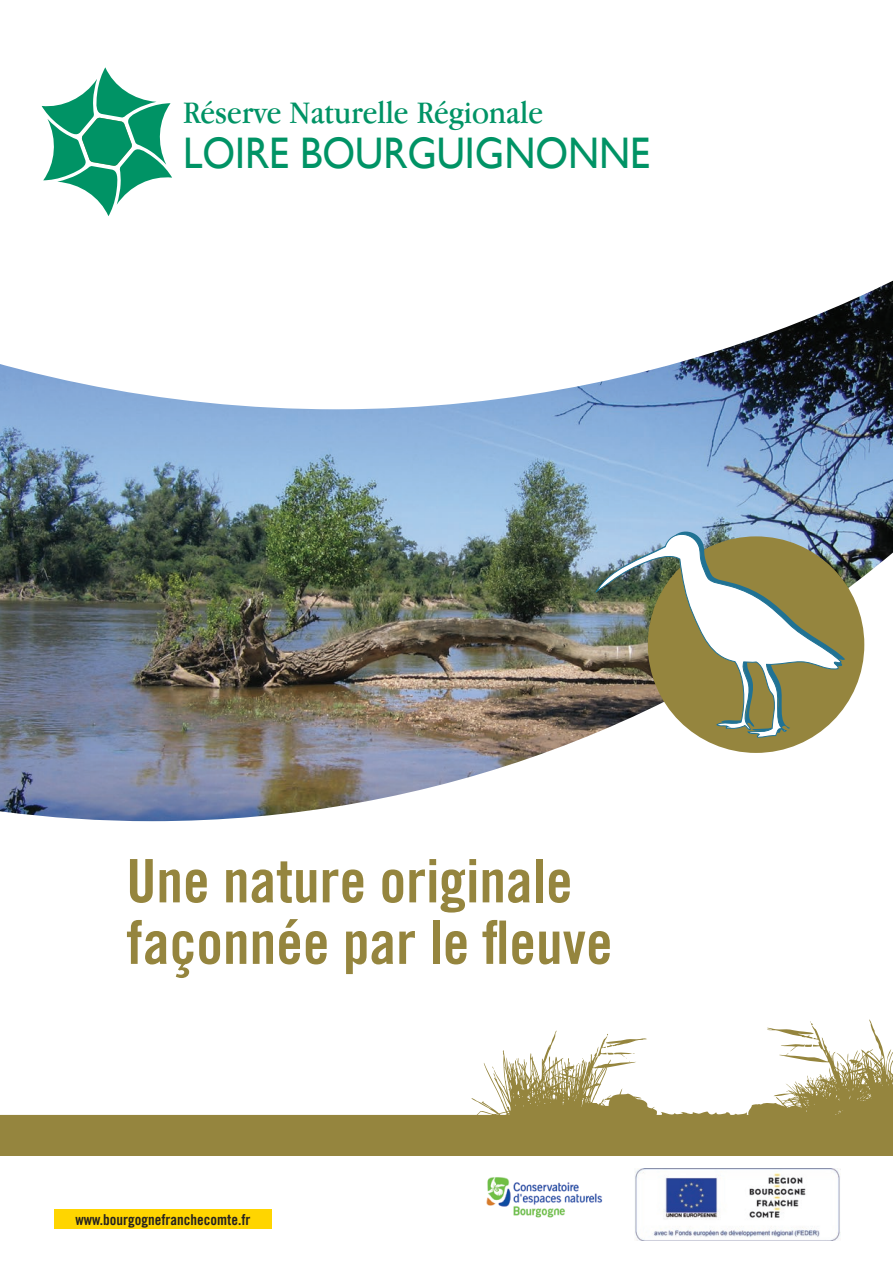
<style>
.page{position:relative;width:893px;height:1263px;background:#fff}
.page>*{position:absolute;margin:0;border:0;box-sizing:border-box;transform-origin:0 0}
.t1{font:60px "Trade Gothic Bold Cond Twenty";color:#95853e}
.t2{font:44.1px "Gill Sans";color:#009365;scale:.9 1}
.t3{font:32.4px "Garamond IT Cby BT";color:#009365;scale:.9 1}
.texte{font:15px "Trade Gothic Bold Cond Twenty";color:#231f20}
</style>
<div class="page">
<svg style="left:0;top:1019px;width:893px;height:137px"></svg>
<img style="left:635px;top:1168px;width:205px;height:73px">
<img style="left:0;top:409px;width:893px;height:412px">
<svg style="left:0;top:106px;width:893px;height:303px"></svg>
<svg style="left:42px;top:67px;width:130px;height:149px"></svg>
<div style="left:183px;top:98px;width:475px;height:30px;background:#fff"></div>
<img style="left:486px;top:1177px;width:117px;height:41px">
<div style="left:648px;top:536px;width:216px;height:217px;background:#95853e;border-radius:50%"></div>
<svg style="left:601px;top:527px;width:244px;height:207px"></svg>
<img style="left:594px;top:530px;width:248px;height:208px">
<div style="left:54px;top:1209px;width:218px;height:20px;background:#ffd500"></div>
<p class="t3" style="left:183px;top:94px;width:402px">Réserve Naturelle Régionale</p>
<p class="t2" style="left:183px;top:128px;width:520px">LOIRE BOURGUIGNONNE</p>
<p class="t1" style="left:126px;top:844px;width:448px">Une nature originale</p>
<p class="t1" style="left:126px;top:906px;width:488px">façonnée par le fleuve</p>
<p class="texte" style="left:75px;top:1210px;width:177px">www.bourgognefranchecomte.fr</p>
</div>
